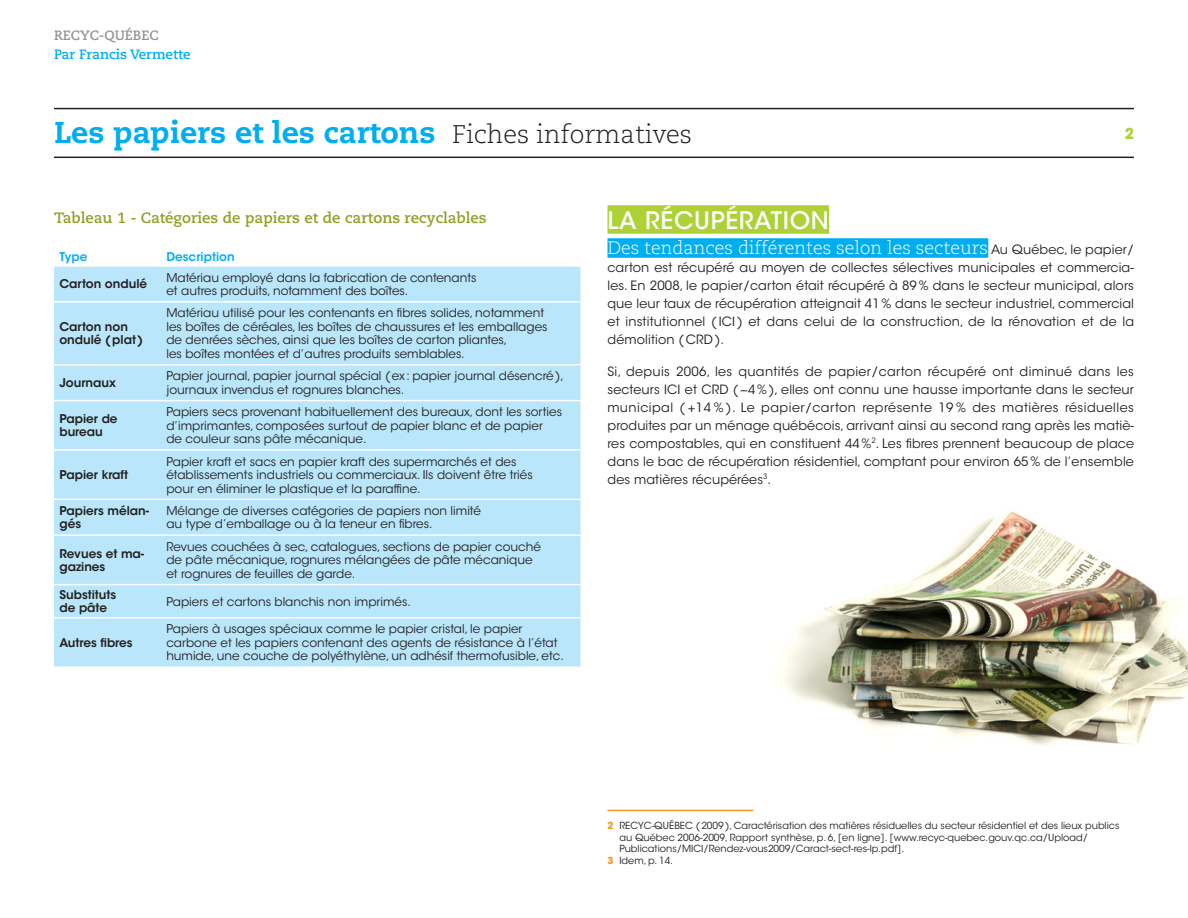
<style>
.page{position:relative;width:1188px;height:918px;background:#fff}
.page>*{position:absolute;margin:0;border:0;box-sizing:border-box;transform-origin:0 0}
.t1{font:800 30px "Caecilia LT Std";color:#00aeef}
.t2{font:500 24px "ITC Avant Garde Std";letter-spacing:.03em;color:#fff}
.t3{font:300 18px "Caecilia LT Std";color:#fff}
.t4{font:700 15px "Caecilia LT Std";color:#8ba324}
.t5{font:700 15px "Avant Garde";color:#add136}
.t6{font:700 13.5px "Caecilia LT Std";color:#00aeef}
.t7{font:700 13.5px "Caecilia LT Std";color:#939598}
.t8{font:12.75px/18px "ITC Avant Garde Std";letter-spacing:.01em;color:#231f20;text-align:justify}
.t9{font:12px/13.5px "ITC Avant Garde Std";color:#231f20}
.t10{font:600 12px/13.5px "ITC Avant Garde Std";color:#231f20}
.t11{font:600 12px "ITC Avant Garde Std";color:#00aeef}
.t12{font:9.75px "ITC Avant Garde Std";color:#231f20}
.s1{font-weight:300;font-size:25.5px;color:#231f20}
.s2{font-family:"ITC Avant Garde Std";font-weight:400;font-size:12.75px;color:#231f20}
.s3{font-weight:700;color:#f8951d}
</style>
<div class="page">
<hr style="left:54px;top:108px;width:1080px;height:1px;background:#231f20">
<hr style="left:54px;top:157px;width:1080px;height:1px;background:#231f20">
<img style="left:780px;top:511px;width:408px;height:235px">
<div style="left:54px;top:267px;width:526px;height:399px;background:#b9e6fa"></div>
<hr style="left:54px;top:301px;width:107px;height:2px;background:#fff">
<hr style="left:161px;top:301px;width:420px;height:2px;background:#fff">
<hr style="left:54px;top:364px;width:107px;height:1px;background:#fff">
<hr style="left:161px;top:364px;width:420px;height:1px;background:#fff">
<hr style="left:54px;top:400px;width:107px;height:1px;background:#fff">
<hr style="left:161px;top:400px;width:420px;height:1px;background:#fff">
<hr style="left:54px;top:449px;width:107px;height:2px;background:#fff">
<hr style="left:161px;top:449px;width:420px;height:2px;background:#fff">
<hr style="left:54px;top:499px;width:107px;height:1px;background:#fff">
<hr style="left:161px;top:499px;width:420px;height:1px;background:#fff">
<hr style="left:54px;top:534px;width:107px;height:2px;background:#fff">
<hr style="left:161px;top:534px;width:420px;height:2px;background:#fff">
<hr style="left:54px;top:584px;width:107px;height:1px;background:#fff">
<hr style="left:161px;top:584px;width:420px;height:1px;background:#fff">
<hr style="left:54px;top:617px;width:107px;height:2px;background:#fff">
<hr style="left:161px;top:617px;width:420px;height:2px;background:#fff">
<div style="left:608px;top:205px;width:221px;height:29px;background:#add136"></div>
<div style="left:608px;top:238px;width:380px;height:20px;background:#00aeef"></div>
<hr style="left:608px;top:810px;width:145px;height:1px;background:#f8951d">
<p class="t7" style="left:54px;top:28px;width:106px">RECYC-QUÉBEC</p>
<p class="t6" style="left:54px;top:46px;width:138px">Par Francis Vermette</p>
<h1 class="t1" style="left:54px;top:114px;width:640px">Les papiers et les cartons <span class="s1">Fiches informatives</span></h1>
<p class="t5" style="left:1125px;top:124px;width:11px">2</p>
<p class="t4" style="left:54px;top:209px;width:434px">Tableau 1 - Catégories de papiers et de cartons recyclables</p>
<p class="t11" style="left:59px;top:249px;width:30px">Type</p>
<p class="t11" style="left:166px;top:249px;width:70px">Description</p>
<p class="t10" style="left:59px;top:277px;width:89px">Carton ondulé</p>
<p class="t9" style="left:166px;top:271px;width:312px">Matériau employé dans la fabrication de contenants et autres produits, notamment des boîtes.</p>
<p class="t10" style="left:59px;top:320px;width:85px">Carton non ondulé (plat )</p>
<p class="t9" style="left:166px;top:307px;width:383px">Matériau utilisé pour les contenants en fibres solides, notamment les boîtes de céréales, les boîtes de chaussures et les emballages de denrées sèches, ainsi que les boîtes de carton pliantes,<br>les boîtes montées et d’autres produits semblables.</p>
<p class="t10" style="left:59px;top:376px;width:58px">Journaux</p>
<p class="t9" style="left:166px;top:369px;width:399px">Papier journal, papier journal spécial (ex : papier journal désencré), journaux invendus et rognures blanches.</p>
<p class="t10" style="left:59px;top:412px;width:60px">Papier de bureau</p>
<p class="t9" style="left:166px;top:405px;width:397px">Papiers secs provenant habituellement des bureaux, dont les sorties d’imprimantes, composées surtout de papier blanc et de papier<br>de couleur sans pâte mécanique.</p>
<p class="t10" style="left:59px;top:468px;width:70px">Papier kraft</p>
<p class="t9" style="left:166px;top:455px;width:368px">Papier kraft et sacs en papier kraft des supermarchés et des établissements industriels ou commerciaux. Ils doivent être triés pour en éliminer le plastique et la paraffine.</p>
<p class="t10" style="left:59px;top:504px;width:91px">Papiers mélan&shy;gés</p>
<p class="t9" style="left:166px;top:504px;width:316px">Mélange de diverses catégories de papiers non limité au type d’emballage ou à la teneur en fibres.</p>
<p class="t10" style="left:59px;top:546px;width:86px">Revues et ma&shy;gazines</p>
<p class="t9" style="left:166px;top:540px;width:376px">Revues couchées à sec, catalogues, sections de papier couché de pâte mécanique, rognures mélangées de pâte mécanique et rognures de feuilles de garde.</p>
<p class="t10" style="left:59px;top:588px;width:59px">Substituts de pâte</p>
<p class="t9" style="left:166px;top:595px;width:246px">Papiers et cartons blanchis non imprimés.</p>
<p class="t10" style="left:59px;top:636px;width:75px">Autres fibres</p>
<p class="t9" style="left:166px;top:622px;width:399px">Papiers à usages spéciaux comme le papier cristal, le papier carbone et les papiers contenant des agents de résistance à l’état humide, une couche de polyéthylène, un adhésif thermofusible, etc.</p>
<h2 class="t2" style="left:608px;top:206px;width:223px">LA RÉCUPÉRATION</h2>
<h3 class="t3" style="left:608px;top:238px;width:528px">Des tendances différentes selon les secteurs <span class="s2">Au Québec, le papier/</span></h3>
<p class="t8" style="left:607px;top:259px;width:528px">carton est récupéré au moyen de collectes sélectives municipales et commercia&shy;les. En 2008, le papier/carton était récupéré à 89% dans le secteur municipal, alors que leur taux de récupération atteignait 41% dans le secteur industriel, commercial et institutionnel ( ICI ) et dans celui de la construction, de la rénovation et de la démolition ( CRD ).</p>
<p class="t8" style="left:607px;top:362px;width:528px">Si, depuis 2006, les quantités de papier/carton récupéré ont diminué dans les secteurs ICI et CRD (−4%), elles ont connu une hausse importante dans le secteur municipal ( +14 % ). Le papier/carton représente 19 % des matières résiduelles produites par un ménage québécois, arrivant ainsi au second rang après les matiè&shy;res compostables, qui en constituent 44%<sup>2</sup>. Les fibres prennent beaucoup de place dans le bac de récupération résidentiel, comptant pour environ 65% de l’ensemble des matières récupérées<sup>3</sup>.</p>
<p class="t12" style="left:608px;top:819px;width:513px"><span class="s3">2</span> RECYC-QUÉBEC (2009), Caractérisation des matières résiduelles du secteur résidentiel et des lieux publics</p>
<p class="t12" style="left:619px;top:831px;width:470px">au Québec 2006-2009, Rapport synthèse, p. 6, [en ligne]. [www.recyc-quebec.gouv.qc.ca/Upload/</p>
<p class="t12" style="left:619px;top:843px;width:286px">Publications/MICI/Rendez-vous2009/Caract-sect-res-lp.pdf].</p>
<p class="t12" style="left:608px;top:855px;width:67px"><span class="s3">3</span> Idem, p. 14.</p>
</div>
